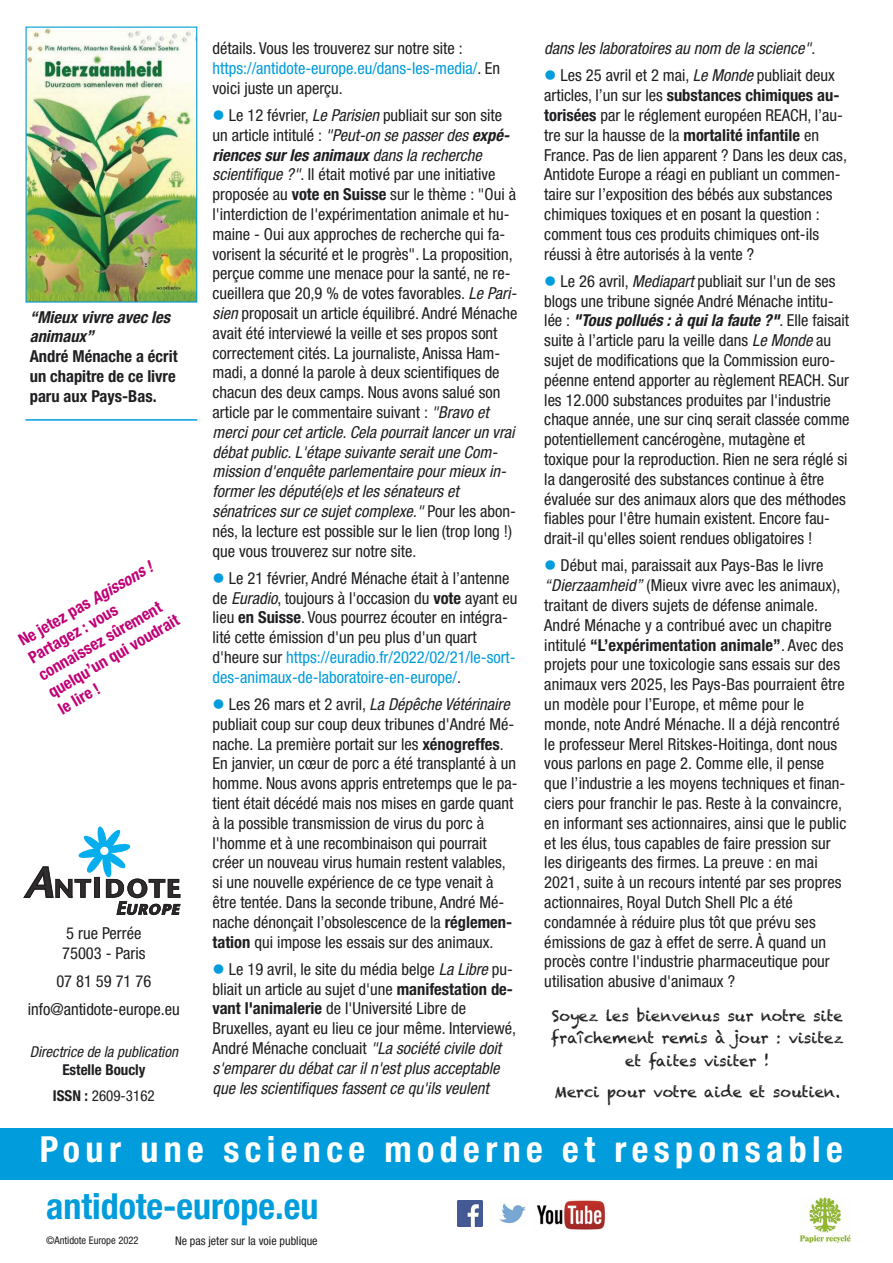
<style>
.page{position:relative;width:893px;height:1263px;background:#fff}
.page>*{position:absolute;margin:0;border:0;box-sizing:border-box;transform-origin:0 0}
.t1{font:700 condensed 36px "Helvetica Neue LT Com";letter-spacing:.15em;color:#fff}
.t2{font:700 condensed 36px "Helvetica Neue LT Com";color:#009cdc}
.t3{font:condensed 16.5px/19.8px "Helvetica Neue LT Com";color:#1f1e21}
.t4{font:italic condensed 16.5px/19.8px "Helvetica Neue LT Std";color:#1f1e21}
.t5{font:700 condensed 16.5px/19.8px "Helvetica Neue LT Com";color:#c00076}
.t6{font:italic 700 condensed 16.5px/19.8px "Helvetica Neue LT Std";color:#1f1e21}
.t7{font:700 condensed 16.5px/19.8px "Helvetica Neue LT Com";color:#1f1e21;text-align:justify}
.t8{font:15px/22.8px "Chalkduster";color:#1f1e21;text-align:center}
.t9{font:700 condensed 15px/26.5px "Helvetica Neue LT Com";color:#1f1e21;text-align:center}
.t10{font:italic condensed 15px "Helvetica Neue LT Std";color:#1f1e21}
.t11{font:condensed 12px "Helvetica Neue LT Com";color:#1f1e21}
.t12{font:condensed 10.5px "Helvetica Neue LT Com";color:#1f1e21}
.s1{font-family:"Helvetica Neue LT Std";font-style:italic}
.s2{font-weight:400}
.s3{color:#009cdc}
.s4{font-family:"Helvetica Neue LT Com";font-style:normal}
.s5{font-weight:700}
.s6{font-family:"Helvetica Neue LT Com";font-weight:400;font-style:normal}
</style>
<div class="page">
<svg style="left:23px;top:826px;width:157px;height:89px"></svg>
<div style="left:0;top:1129px;width:893px;height:51px;background:#009cdc"></div>
<img style="left:457px;top:1200px;width:26px;height:26px">
<img style="left:499px;top:1203px;width:27px;height:21px">
<img style="left:536px;top:1199px;width:70px;height:31px">
<img style="left:799px;top:1196px;width:51px;height:46px">
<img style="left:28px;top:29px;width:167px;height:272px">
<div style="left:26px;top:27px;width:171px;height:276px;border:1px solid #009cdc"></div>
<hr style="left:26px;top:419px;width:171px;height:2px;background:#009cdc">
<p class="t6" style="left:30px;top:308px;width:143px">“Mieux vivre avec les animaux”</p>
<p class="t7" style="left:30px;top:346px;width:149px">André Ménache a écrit un chapitre de ce livre paru aux Pays-Bas.</p>
<p class="t5" style="left:15px;top:633px;width:154px;rotate:-30deg">Ne jetez pas <span class="s1">Agissons !<br></span>Partagez : vous connaissez sûrement quelqu’un qui voudrait le lire !</p>
<p class="t3" style="left:62px;top:923px;width:85px">5 rue Perrée<br>75003 - Paris</p>
<p class="t3" style="left:28px;top:967px;width:153px;line-height:28.3px;text-align:center">07 81 59 71 76 info@antidote-europe.eu</p>
<p class="t10" style="left:30px;top:1046px;width:150px">Directrice de la publication</p>
<p class="t9" style="left:53px;top:1056px;width:103px">Estelle Boucly<br>ISSN : <span class="s2">2609-3162</span></p>
<p class="t3" style="left:213px;top:38px;width:289px">détails. Vous les trouverez sur notre site : <span class="s3">https://antidote-europe.eu/dans-les-media/</span>. En voici juste un aperçu.</p>
<p class="t3" style="left:213px;top:105px;width:291px"><span class="s3">●</span> Le 12 février, <span class="s1">Le Parisien</span> publiait sur son site</p>
<p class="t4" style="left:213px;top:126px;width:296px"><span class="s4">un article intitulé :</span> "Peut-on se passer des <span class="s5">expé&shy;riences sur les animaux</span> dans la recherche</p>
<p class="t3" style="left:213px;top:165px;width:306px"><span class="s1">scientifique ?"</span>. Il était motivé par une initiative proposée au <span class="s5">vote en Suisse</span> sur le thème : "Oui à l'interdiction de l'expérimentation animale et hu&shy;maine - Oui aux approches de recherche qui fa&shy;vorisent la sécurité et le progrès". La proposition, perçue comme une menace pour la santé, ne re&shy;cueillera que 20,9 % de votes favorables. <span class="s1">Le Pari&shy;sien</span> proposait un article équilibré. André Ménache avait été interviewé la veille et ses propos sont correctement cités. La journaliste, Anissa Ham&shy;madi, a donné la parole à deux scientifiques de chacun des deux camps. Nous avons salué son article par le commentaire suivant : <span class="s1">"Bravo et</span></p>
<p class="t4" style="left:213px;top:423px;width:305px">merci pour cet article. Cela pourrait lancer un vrai débat public. L'étape suivante serait une Com&shy;mission d'enquête parlementaire pour mieux in&shy;former les député(e)s et les sénateurs et sénatrices sur ce sujet complexe." <span class="s4">Pour les abon-</span></p>
<p class="t3" style="left:213px;top:521px;width:301px">nés, la lecture est possible sur le lien (trop long !) que vous trouverez sur notre site.</p>
<p class="t3" style="left:213px;top:568px;width:306px"><span class="s3">●</span> Le 21 février, André Ménache était à l’antenne de <span class="s1">Euradio</span>, toujours à l'occasion du <span class="s5">vote</span> ayant eu lieu <span class="s5">en Suisse</span>. Vous pourrez écouter en intégra&shy;lité cette émission d'un peu plus d'un quart d'heure sur <span class="s3">https://euradio.fr/2022/02/21/le-sort&shy;des-animaux-de-laboratoire-en-europe/</span>.</p>
<p class="t4" style="left:213px;top:696px;width:299px"><span class="s3">●</span> <span class="s4">Les 26 mars et 2 avril,</span> La Dépêche Vétérinaire</p>
<p class="t3" style="left:213px;top:714px;width:307px">publiait coup sur coup deux tribunes d'André Mé&shy;nache. La première portait sur les <span class="s5">xénogreffes</span>.<br>En janvier, un cœur de porc a été transplanté à un homme. Nous avons appris entretemps que le pa&shy;tient était décédé mais nos mises en garde quant à la possible transmission de virus du porc à l'homme et à une recombinaison qui pourrait créer un nouveau virus humain restent valables, si une nouvelle expérience de ce type venait à être tentée. Dans la seconde tribune, André Mé&shy;nache dénonçait l’obsolescence de la <span class="s5">réglemen&shy;tation</span> qui impose les essais sur des animaux.</p>
<p class="t3" style="left:213px;top:959px;width:305px"><span class="s3">●</span> Le 19 avril, le site du média belge <span class="s1">La Libre</span> pu&shy;bliait un article au sujet d'une <span class="s5">manifestation de&shy;vant l'animalerie</span> de l'Université Libre de Bruxelles, ayant eu lieu ce jour même. Interviewé, André Ménache concluait <span class="s1">"La société civile doit</span></p>
<p class="t4" style="left:213px;top:1059px;width:288px">s'emparer du débat car il n'est plus acceptable que les scientifiques fassent ce qu'ils veulent</p>
<p class="t4" style="left:544px;top:40px;width:272px">dans les laboratoires au nom de la science"<span class="s4">.</span></p>
<p class="t3" style="left:544px;top:66px;width:304px"><span class="s3">●</span> Les 25 avril et 2 mai, <span class="s1">Le Monde</span> publiait deux articles, l’un sur les <span class="s5">substances chimiques au&shy;torisées</span> par le réglement européen REACH, l’au&shy;tre sur la hausse de la <span class="s5">mortalité infantile</span> en France. Pas de lien apparent ? Dans les deux cas, Antidote Europe a réagi en publiant un commen&shy;taire sur l’exposition des bébés aux substances chimiques toxiques et en posant la question : comment tous ces produits chimiques ont-ils réussi à être autorisés à la vente ?</p>
<p class="t3" style="left:544px;top:271px;width:293px"><span class="s3">●</span> Le 26 avril, <span class="s1">Mediapart</span> publiait sur l'un de ses blogs une tribune signée André Ménache intitu-</p>
<p class="t6" style="left:544px;top:312px;width:306px"><span class="s6">lée :</span> "Tous pollués : à qui la faute ?"<span class="s6">. Elle faisait</span></p>
<p class="t3" style="left:544px;top:330px;width:307px">suite à l’article paru la veille dans <span class="s1">Le Monde</span> au sujet de modifications que la Commission euro&shy;péenne entend apporter au règlement REACH. Sur les 12.000 substances produites par l'industrie chaque année, une sur cinq serait classée comme potentiellement cancérogène, mutagène et toxique pour la reproduction. Rien ne sera réglé si la dangerosité des substances continue à être évaluée sur des animaux alors que des méthodes fiables pour l'être humain existent. Encore fau&shy;drait-il qu'elles soient rendues obligatoires !</p>
<p class="t3" style="left:544px;top:555px;width:304px"><span class="s3">●</span> Début mai, paraissait aux Pays-Bas le livre <span class="s1">“Dierzaamheid”</span> (Mieux vivre avec les animaux), traitant de divers sujets de défense animale.<br>André Ménache y a contribué avec un chapitre intitulé <span class="s5">“L’expérimentation animale”</span>. Avec des projets pour une toxicologie sans essais sur des animaux vers 2025, les Pays-Bas pourraient être un modèle pour l’Europe, et même pour le monde, note André Ménache. Il a déjà rencontré le professeur Merel Ritskes-Hoitinga, dont nous vous parlons en page 2. Comme elle, il pense que l’industrie a les moyens techniques et finan&shy;ciers pour franchir le pas. Reste à la convaincre, en informant ses actionnaires, ainsi que le public et les élus, tous capables de faire pression sur les dirigeants des firmes. La preuve : en mai 2021, suite à un recours intenté par ses propres actionnaires, Royal Dutch Shell Plc a été condamnée à réduire plus tôt que prévu ses émissions de gaz à effet de serre. À quand un procès contre l'industrie pharmaceutique pour utilisation abusive d'animaux ?</p>
<p class="t8" style="left:551px;top:1004px;width:294px">Soyez les bienvenus sur notre site fraîchement remis à jour : visitez et faites visiter !</p>
<p class="t8" style="left:554px;top:1081px;width:287px">Merci pour votre aide et soutien.</p>
<h1 class="t1" style="left:40px;top:1128px;width:805px">Pour une science moderne et responsable</h1>
<h1 class="t2" style="left:46px;top:1184px;width:274px">antidote-europe.eu</h1>
<p class="t12" style="left:46px;top:1234px;width:94px">©Antidote Europe 2022</p>
<p class="t11" style="left:175px;top:1233px;width:144px">Ne pas jeter sur la voie publique</p>
</div>
